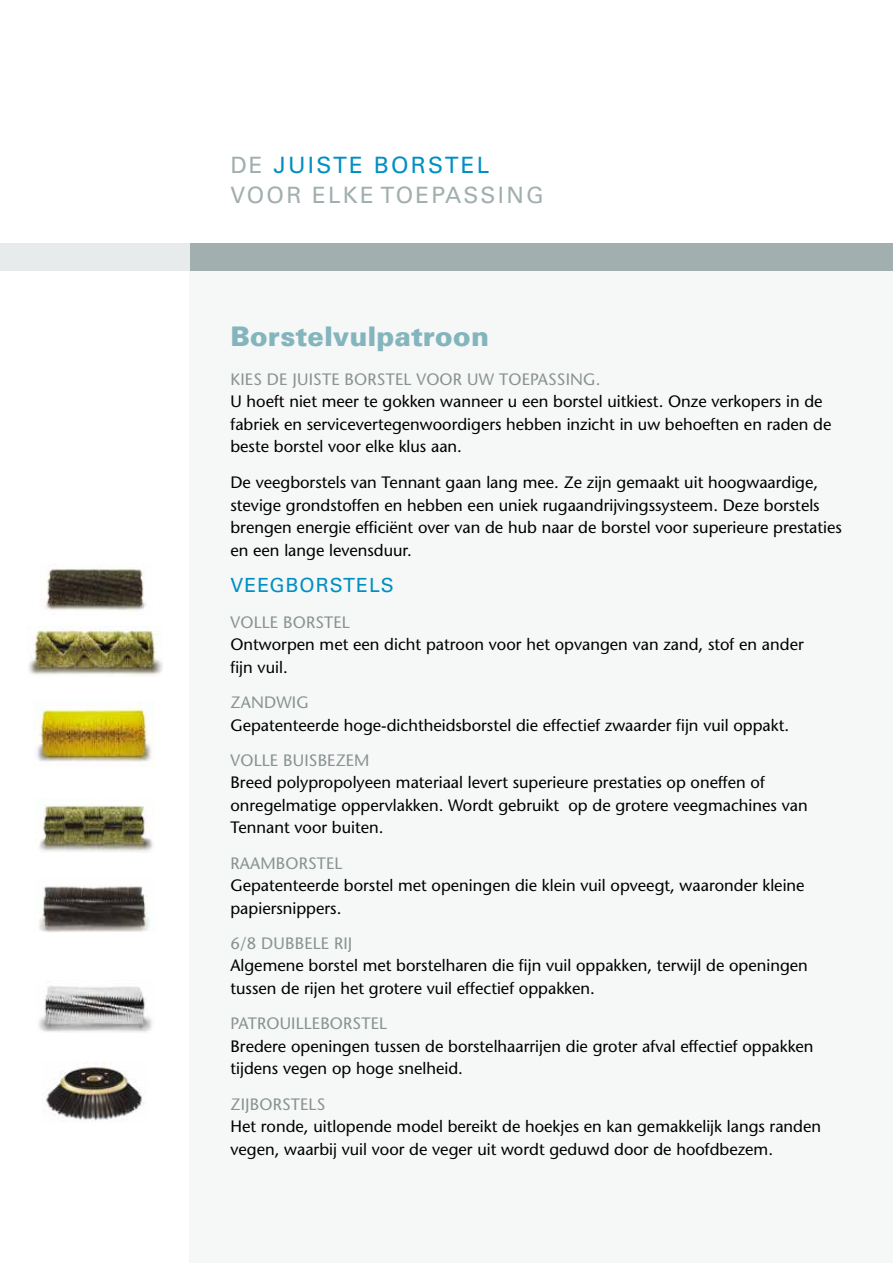
<style>
.page{position:relative;width:893px;height:1263px;background:#fff}
.page>*{position:absolute;margin:0;border:0;box-sizing:border-box;transform-origin:0 0}
.t1{font:900 27px "Univers";color:#84b5bd}
.t2{font:22.5px/30px "Univers";letter-spacing:.1em;color:#a1afae}
.t3{font:19.5px "Univers";letter-spacing:.05em;color:#008fc3}
.t4{font:500 16.5px/22.5px "Stone Sans Std";color:#000}
.t5{font:500 16.5px "Stone Sans Std";letter-spacing:.01em;color:#889392}
.s1{color:#008fc3}
</style>
<div class="page">
<div style="left:189px;top:265px;width:704px;height:998px;background:#f6f7f7"></div>
<div style="left:0;top:243px;width:893px;height:27px;background:#a1afae"></div>
<div style="left:0;top:243px;width:189px;height:27px;background:#e7ebeb"></div>
<img style="left:45px;top:564px;width:101px;height:47px">
<img style="left:29px;top:627px;width:134px;height:49px">
<img style="left:34px;top:701px;width:120px;height:61px">
<img style="left:35px;top:798px;width:118px;height:54px">
<img style="left:39px;top:886px;width:111px;height:46px">
<img style="left:38px;top:985px;width:114px;height:47px">
<img style="left:46px;top:1062px;width:98px;height:59px">
<h2 class="t2" style="left:230px;top:150px;width:315px">DE <span class="s1">JUISTE BORSTEL<br></span>VOOR ELKE TOEPASSING</h2>
<h1 class="t1" style="left:230px;top:319px;width:260px">Borstelvulpatroon</h1>
<p class="t5" style="left:230px;top:369px;width:371px">KIES DE JUISTE BORSTEL VOOR UW TOEPASSING.</p>
<p class="t4" style="left:230px;top:390px;width:602px">U hoeft niet meer te gokken wanneer u een borstel uitkiest. Onze verkopers in de fabriek en servicevertegenwoordigers hebben inzicht in uw behoeften en raden de beste borstel voor elke klus aan.</p>
<p class="t4" style="left:230px;top:471px;width:613px">De veegborstels van Tennant gaan lang mee. Ze zijn gemaakt uit hoogwaardige, stevige grondstoffen en hebben een uniek rugaandrijvingssysteem. Deze borstels brengen energie efficiënt over van de hub naar de borstel voor superieure prestaties en een lange levensduur.</p>
<p class="t3" style="left:230px;top:573px;width:165px">VEEGBORSTELS</p>
<p class="t5" style="left:230px;top:612px;width:121px">VOLLE BORSTEL</p>
<p class="t4" style="left:230px;top:633px;width:575px">Ontworpen met een dicht patroon voor het opvangen van zand, stof en ander fijn vuil.</p>
<p class="t5" style="left:230px;top:692px;width:80px">ZANDWIG</p>
<p class="t4" style="left:230px;top:714px;width:560px">Gepatenteerde hoge-dichtheidsborstel die effectief zwaarder fijn vuil oppakt.</p>
<p class="t5" style="left:230px;top:750px;width:141px">VOLLE BUISBEZEM</p>
<p class="t4" style="left:230px;top:771px;width:579px">Breed polypropolyeen materiaal levert superieure prestaties op oneffen of onregelmatige oppervlakken. Wordt gebruikt op de grotere veegmachines van<br>Tennant voor buiten.</p>
<p class="t5" style="left:230px;top:853px;width:114px">RAAMBORSTEL</p>
<p class="t4" style="left:230px;top:874px;width:576px">Gepatenteerde borstel met openingen die klein vuil opveegt, waaronder kleine papiersnippers.</p>
<p class="t5" style="left:230px;top:933px;width:123px">6/8 DUBBELE RIJ</p>
<p class="t4" style="left:230px;top:954px;width:579px">Algemene borstel met borstelharen die fijn vuil oppakken, terwijl de openingen tussen de rijen het grotere vuil effectief oppakken.</p>
<p class="t5" style="left:230px;top:1014px;width:158px">PATROUILLEBORSTEL</p>
<p class="t4" style="left:230px;top:1035px;width:585px">Bredere openingen tussen de borstelhaarrijen die groter afval effectief oppakken tijdens vegen op hoge snelheid.</p>
<p class="t5" style="left:230px;top:1094px;width:96px">ZIJBORSTELS</p>
<p class="t4" style="left:230px;top:1115px;width:592px">Het ronde, uitlopende model bereikt de hoekjes en kan gemakkelijk langs randen vegen, waarbij vuil voor de veger uit wordt geduwd door de hoofdbezem.</p>
</div>
